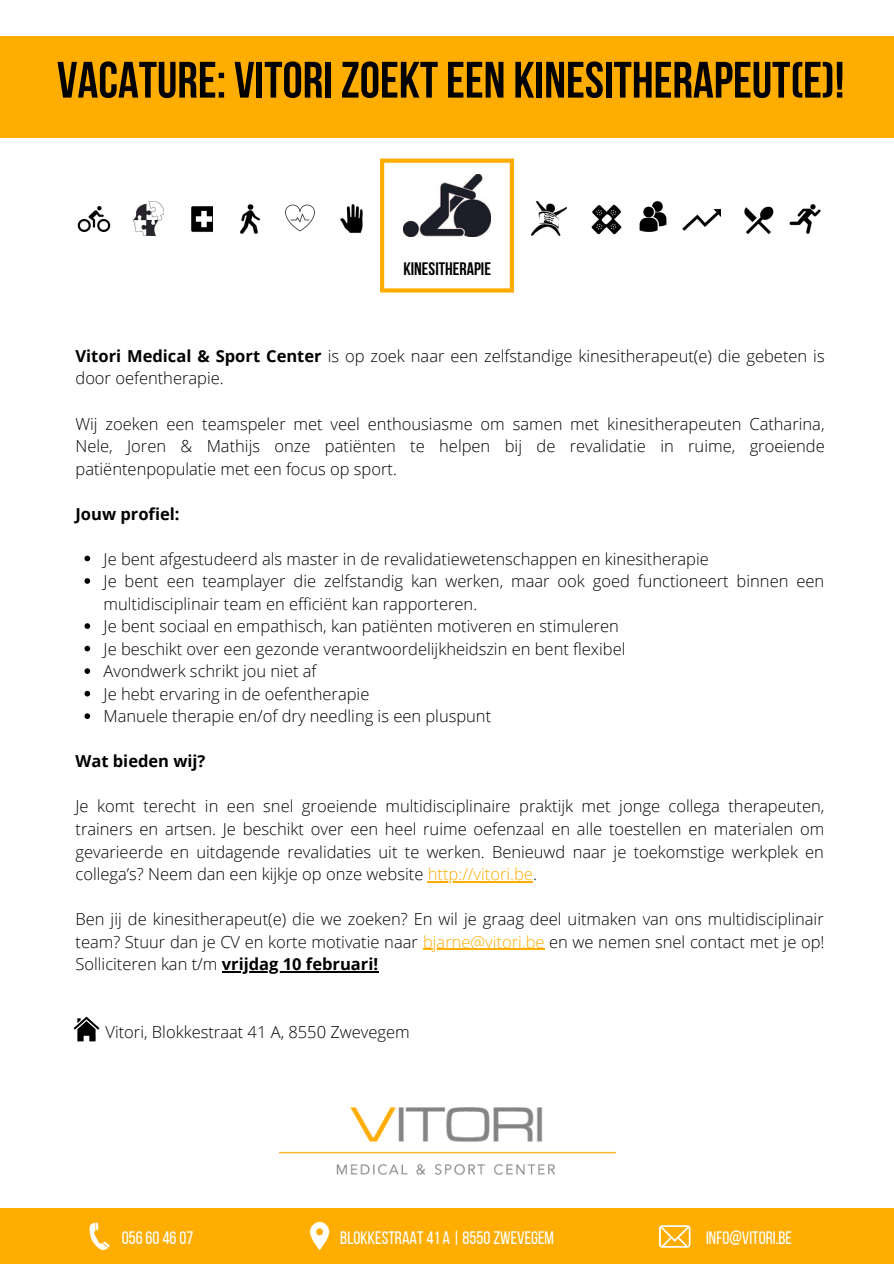
<style>
.page{position:relative;width:894px;height:1264px;background:#fff}
.page>*{position:absolute;margin:0;border:0;box-sizing:border-box;transform-origin:0 0}
.t1{font:700 51px "Bebas Neue";color:#000}
.t2{font:18px "Bebas Neue";color:#fff}
.t3{font:700 18px "Bebas Neue";color:#000}
.t4{font:300 16.5px/22.5px "Open Sans";color:#000;text-align:justify}
.t5{font:700 16.5px "Open Sans";color:#000}
.s1{font-weight:700}
.s2{color:#ffad00}
</style>
<div class="page">
<img style="left:279px;top:1107px;width:336px;height:67px">
<div style="left:0;top:36px;width:893px;height:101px;background:#ffad00"></div>
<div style="left:0;top:1208px;width:893px;height:55px;background:#ffad00"></div>
<svg style="left:89px;top:1222px;width:21px;height:28px"></svg>
<svg style="left:310px;top:1222px;width:19px;height:28px"></svg>
<svg style="left:658px;top:1225px;width:32px;height:22px"></svg>
<img style="left:682px;top:208px;width:39px;height:23px">
<img style="left:340px;top:204px;width:23px;height:29px">
<svg style="left:380px;top:159px;width:134px;height:133px"></svg>
<svg style="left:84px;top:555px;width:6px;height:6px"></svg>
<svg style="left:84px;top:578px;width:6px;height:6px"></svg>
<svg style="left:84px;top:623px;width:6px;height:6px"></svg>
<svg style="left:84px;top:645px;width:6px;height:6px"></svg>
<svg style="left:84px;top:668px;width:6px;height:6px"></svg>
<svg style="left:84px;top:690px;width:6px;height:6px"></svg>
<svg style="left:84px;top:713px;width:6px;height:6px"></svg>
<hr style="left:427px;top:881px;width:106px;height:1px;background:#ffad00">
<hr style="left:423px;top:948px;width:121px;height:1px;background:#ffad00">
<hr style="left:222px;top:971px;width:156px;height:1px;background:#000">
<svg style="left:73px;top:1016px;width:26px;height:25px"></svg>
<img style="left:77px;top:206px;width:34px;height:26px">
<img style="left:191px;top:206px;width:22px;height:26px">
<img style="left:240px;top:204px;width:21px;height:30px">
<img style="left:285px;top:204px;width:30px;height:28px">
<img style="left:591px;top:204px;width:31px;height:31px">
<img style="left:639px;top:201px;width:28px;height:31px">
<img style="left:744px;top:206px;width:30px;height:29px">
<img style="left:789px;top:204px;width:32px;height:30px">
<img style="left:403px;top:175px;width:87px;height:62px">
<img style="left:133px;top:201px;width:31px;height:35px">
<img style="left:531px;top:201px;width:35px;height:35px">
<h1 class="t1" style="left:57px;top:59px;width:788px">VACATURE: VITORI ZOEKT EEN KINESITHERAPEUT(E)!</h1>
<p class="t3" style="left:403px;top:261px;width:89px">KINESITHERAPIE</p>
<p class="t4" style="left:75px;top:344px;width:750px"><span class="s1">Vitori Medical &amp; Sport Center</span> is op zoek naar een zelfstandige kinesitherapeut(e) die gebeten is door oefentherapie.</p>
<p class="t4" style="left:75px;top:412px;width:750px">Wij zoeken een teamspeler met veel enthousiasme om samen met kinesitherapeuten Catharina, Nele, Joren &amp; Mathijs onze patiënten te helpen bij de revalidatie in ruime, groeiende patiëntenpopulatie met een focus op sport.</p>
<p class="t5" style="left:75px;top:502px;width:105px">Jouw profiel:</p>
<p class="t4" style="left:104px;top:547px;width:721px;text-align:left">Je bent afgestudeerd als master in de revalidatiewetenschappen en kinesitherapie<br>Je bent een teamplayer die zelfstandig kan werken, maar ook goed functioneert binnen een multidisciplinair team en efficiënt kan rapporteren.<br>Je bent sociaal en empathisch, kan patiënten motiveren en stimuleren<br>Je beschikt over een gezonde verantwoordelijkheidszin en bent flexibel<br>Avondwerk schrikt jou niet af<br>Je hebt ervaring in de oefentherapie<br>Manuele therapie en/of dry needling is een pluspunt</p>
<p class="t5" style="left:75px;top:749px;width:131px">Wat bieden wij?</p>
<p class="t4" style="left:75px;top:794px;width:750px">Je komt terecht in een snel groeiende multidisciplinaire praktijk met jonge collega therapeuten, trainers en artsen. Je beschikt over een heel ruime oefenzaal en alle toestellen en materialen om gevarieerde en uitdagende revalidaties uit te werken. Benieuwd naar je toekomstige werkplek en collega’s? Neem dan een kijkje op onze website <span class="s2">http://vitori.be</span>.</p>
<p class="t4" style="left:75px;top:907px;width:750px">Ben jij de kinesitherapeut(e) die we zoeken? En wil je graag deel uitmaken van ons multidisciplinair team? Stuur dan je CV en korte motivatie naar <span class="s2">bjarne@vitori.be</span> en we nemen snel contact met je op!<br>Solliciteren kan t/m <span class="s1">vrijdag 10 februari!</span></p>
<p class="t4" style="left:105px;top:1020px;width:306px">Vitori, Blokkestraat 41 A, 8550 Zwevegem</p>
<p class="t2" style="left:122px;top:1230px;width:73px">056 60 46 07</p>
<p class="t2" style="left:340px;top:1230px;width:215px">BLOKKESTRAAT 41 A | 8550 ZWEVEGEM</p>
<p class="t2" style="left:706px;top:1230px;width:87px">INFO@VITORI.BE</p>
</div>
